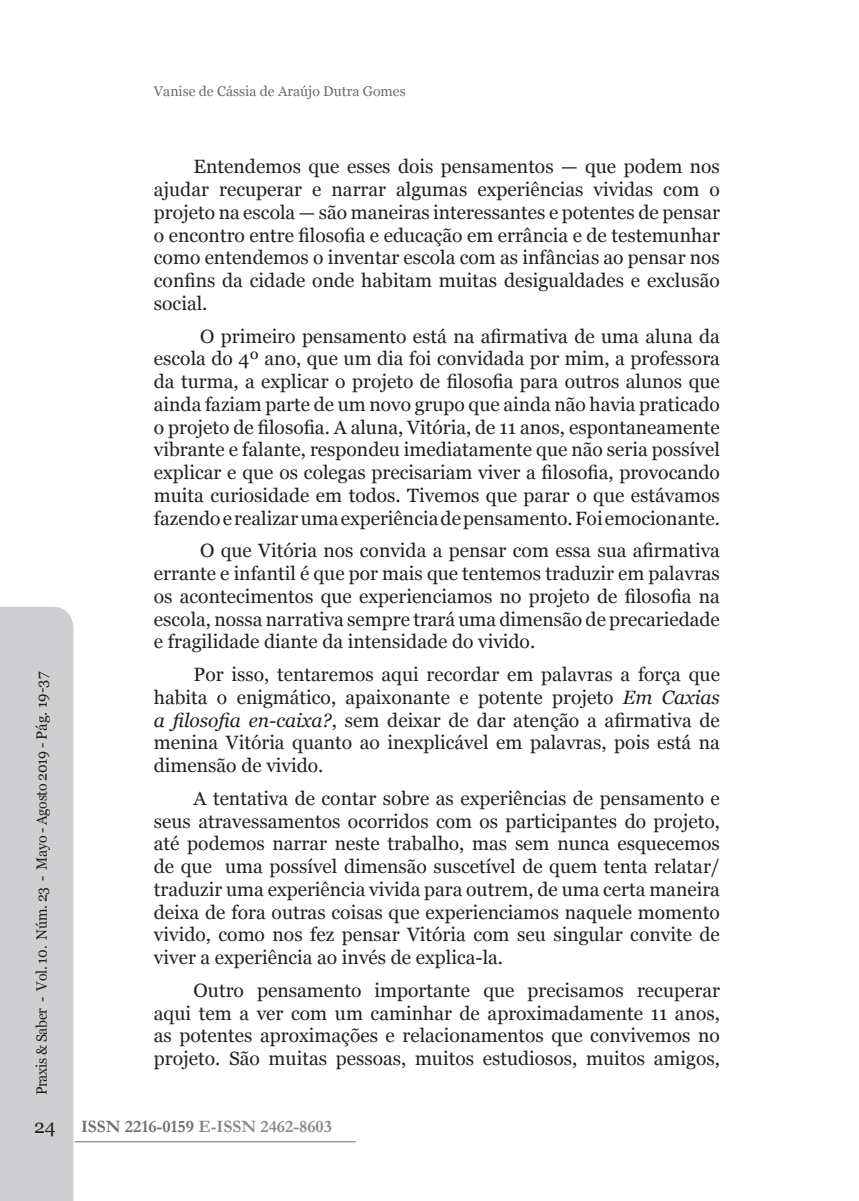
<style>
.page{position:relative;width:859px;height:1201px;background:#fff}
.page>*{position:absolute;margin:0;border:0;box-sizing:border-box;transform-origin:0 0}
.t1{font:19.25px/22.8px "Georgia";color:#231f20;text-align:justify}
.t2{font:600 17.5px "Garamond";color:#888}
.t3{font:14.88px "Georgia";letter-spacing:-.02em;color:#231f20;scale:.95 1}
.t4{font:14px "Georgia";color:#6c6c6e}
.s1{font-style:italic}
.s2{color:#6c6d70}
</style>
<div class="page">
<div style="left:0;top:606px;width:73px;height:594px;background:#cfcfd1"></div>
<hr style="left:75px;top:1141px;width:280px;height:1px;background:#6c6c6e">
<p class="t3" style="left:33px;top:1095px;width:447px;rotate:-90deg">Praxis &amp; Saber - Vol. 10. Núm. 23 - Mayo - Agosto 2019 - Pág. 19-37</p>
<p class="t4" style="left:154px;top:82px;width:253px">Vanise de Cássia de Araújo Dutra Gomes</p>
<p class="t1" style="left:154px;top:156px;width:567px;text-indent:40px">Entendemos que esses dois pensamentos — que podem nos ajudar recuperar e narrar algumas experiências vividas com o projeto na escola — são maneiras interessantes e potentes de pensar o encontro entre filosofia e educação em errância e de testemunhar como entendemos o inventar escola com as infâncias ao pensar nos confins da cidade onde habitam muitas desigualdades e exclusão social.</p>
<p class="t1" style="left:154px;top:325px;width:567px;text-indent:46px">O primeiro pensamento está na afirmativa de uma aluna da escola do 4º ano, que um dia foi convidada por mim, a professora da turma, a explicar o projeto de filosofia para outros alunos que ainda faziam parte de um novo grupo que ainda não havia praticado o projeto de filosofia. A aluna, Vitória, de 11 anos, espontaneamente vibrante e falante, respondeu imediatamente que não seria possível explicar e que os colegas precisariam viver a filosofia, provocando muita curiosidade em todos. Tivemos que parar o que estávamos fazendo e realizar uma experiência de pensamento. Foi emocionante.</p>
<p class="t1" style="left:154px;top:540px;width:567px;text-indent:46px">O que Vitória nos convida a pensar com essa sua afirmativa errante e infantil é que por mais que tentemos traduzir em palavras os acontecimentos que experienciamos no projeto de filosofia na escola, nossa narrativa sempre trará uma dimensão de precariedade e fragilidade diante da intensidade do vivido.</p>
<p class="t1" style="left:154px;top:663px;width:567px;text-indent:40px">Por isso, tentaremos aqui recordar em palavras a força que habita o enigmático, apaixonante e potente projeto <span class="s1">Em Caxias a filosofia en-caixa?</span>, sem deixar de dar atenção a afirmativa de menina Vitória quanto ao inexplicável em palavras, pois está na dimensão de vivido.</p>
<p class="t1" style="left:154px;top:787px;width:567px;text-indent:40px">A tentativa de contar sobre as experiências de pensamento e seus atravessamentos ocorridos com os participantes do projeto, até podemos narrar neste trabalho, mas sem nunca esquecemos de que uma possível dimensão suscetível de quem tenta relatar/ traduzir uma experiência vivida para outrem, de uma certa maneira deixa de fora outras coisas que experienciamos naquele momento vivido, como nos fez pensar Vitória com seu singular convite de viver a experiência ao invés de explica-la.</p>
<p class="t1" style="left:154px;top:979px;width:567px;text-indent:40px">Outro pensamento importante que precisamos recuperar aqui tem a ver com um caminhar de aproximadamente 11 anos, as potentes aproximações e relacionamentos que convivemos no projeto. São muitas pessoas, muitos estudiosos, muitos amigos,</p>
<p class="t1" style="left:34px;top:1115px;width:23px">24</p>
<p class="t2" style="left:81px;top:1114px;width:252px"><span class="s2">ISSN 2216-0159</span> E-ISSN 2462-8603</p>
</div>
